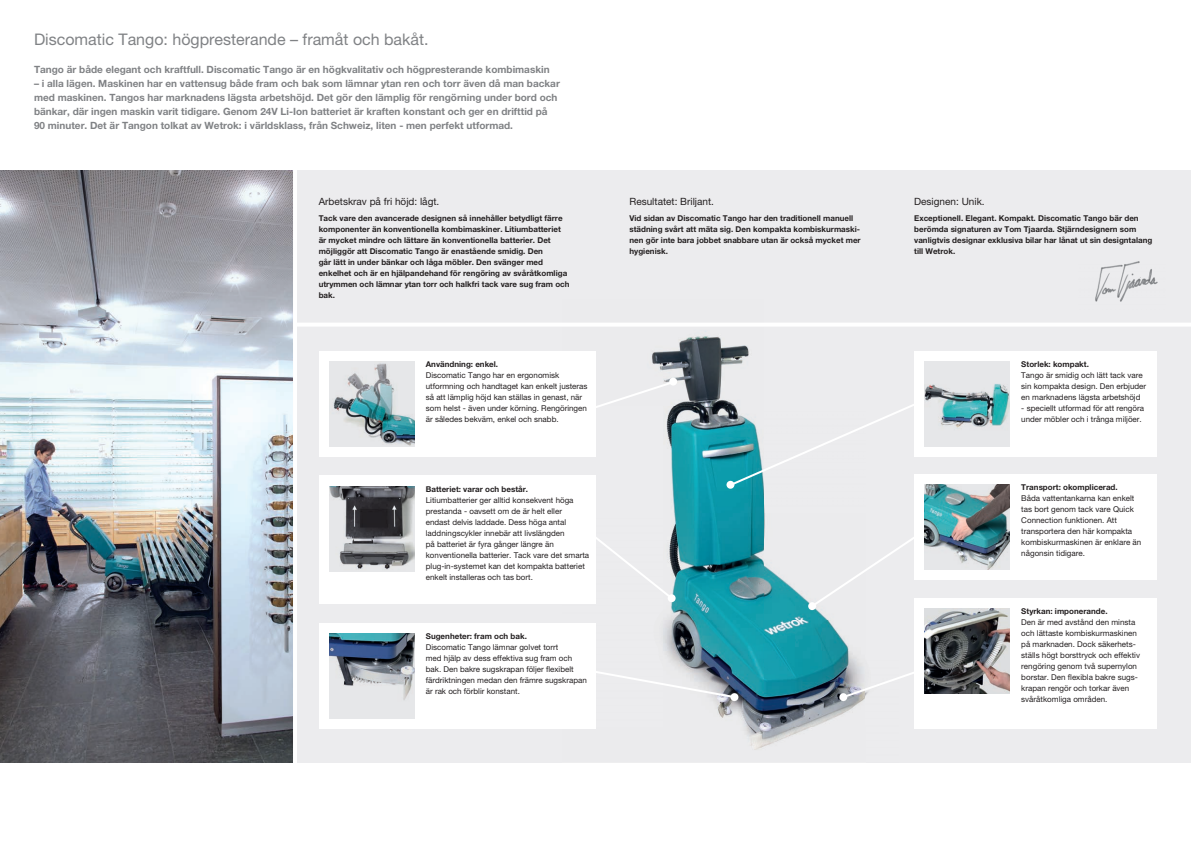
<style>
.page{position:relative;width:1191px;height:842px;background:#fff}
.page>*{position:absolute;margin:0;border:0;box-sizing:border-box;transform-origin:0 0}
.t1{font:16px "Helvetica Neue LT Pro";color:#808285}
.t2{font:700 10px/14px "Helvetica Neue LT Pro";color:#808285}
.t3{font:10px "Helvetica Neue LT Pro";color:#231f20}
.t4{font:8px/11px "Helvetica Neue LT Pro";color:#231f20}
.t5{font:700 8px/11px "Helvetica Neue LT Pro";color:#231f20}
</style>
<div class="page">
<div style="left:293px;top:170px;width:898px;height:593px;background:#ececee"></div>
<img style="left:562px;top:331px;width:301px;height:419px">
<img style="left:0;top:170px;width:293px;height:593px">
<svg style="left:728px;top:401px;width:186px;height:86px"></svg>
<hr style="left:293px;top:166px;width:4px;height:602px;background:#fff">
<hr style="left:294px;top:323px;width:897px;height:4px;background:#fff">
<svg style="left:840px;top:669px;width:74px;height:31px"></svg>
<div style="left:669px;top:378px;width:8px;height:8px;background:#fff;border-radius:50%"></div>
<div style="left:726px;top:481px;width:8px;height:8px;background:#fff;border-radius:50%"></div>
<div style="left:839px;top:693px;width:8px;height:8px;background:#fff;border-radius:50%"></div>
<div style="left:730px;top:693px;width:8px;height:8px;background:#fff;border-radius:50%"></div>
<div style="left:667px;top:594px;width:8px;height:8px;background:#fff;border-radius:50%"></div>
<svg style="left:809px;top:532px;width:105px;height:77px"></svg>
<svg style="left:595px;top:668px;width:141px;height:31px"></svg>
<svg style="left:595px;top:528px;width:79px;height:73px"></svg>
<svg style="left:595px;top:380px;width:80px;height:32px"></svg>
<div style="left:914px;top:598px;width:243px;height:131px;background:#fff"></div>
<div style="left:319px;top:351px;width:276px;height:106px;background:#fff"></div>
<div style="left:319px;top:476px;width:276px;height:128px;background:#fff"></div>
<div style="left:914px;top:351px;width:243px;height:106px;background:#fff"></div>
<div style="left:319px;top:623px;width:276px;height:106px;background:#fff"></div>
<div style="left:914px;top:474px;width:243px;height:106px;background:#fff"></div>
<img style="left:924px;top:608px;width:85px;height:85px">
<img style="left:329px;top:362px;width:85px;height:85px">
<img style="left:329px;top:486px;width:85px;height:85px">
<img style="left:924px;top:362px;width:85px;height:85px">
<img style="left:329px;top:633px;width:85px;height:85px">
<img style="left:924px;top:485px;width:85px;height:85px">
<img style="left:1095px;top:261px;width:63px;height:41px">
<h1 class="t1" style="left:34px;top:30px;width:396px">Discomatic Tango: högpresterande – framåt och bakåt.</h1>
<p class="t2" style="left:34px;top:63px;width:517px">Tango är både elegant och kraftfull. Discomatic Tango är en högkvalitativ och högpresterande kombimaskin</p>
<p class="t2" style="left:34px;top:77px;width:527px">– i alla lägen. Maskinen har en vattensug både fram och bak som lämnar ytan ren och torr även då man backar med maskinen. Tangos har marknadens lägsta arbetshöjd. Det gör den lämplig för rengörning under bord och bänkar, där ingen maskin varit tidigare. Genom 24V Li-Ion batteriet är kraften konstant och ger en drifttid på 90 minuter. Det är Tangon tolkat av Wetrok: i världsklass, från Schweiz, liten - men perfekt utformad.</p>
<p class="t3" style="left:319px;top:195px;width:122px">Arbetskrav på fri höjd: lågt.</p>
<p class="t5" style="left:319px;top:212px;width:252px">Tack vare den avancerade designen så innehåller betydligt färre komponenter än konventionella kombimaskiner. Litiumbatteriet är mycket mindre och lättare än konventionella batterier. Det möjliggör att Discomatic Tango är enastående smidig. Den<br>går lätt in under bänkar och låga möbler. Den svänger med enkelhet och är en hjälpandehand för rengöring av svåråtkomliga utrymmen och lämnar ytan torr och halkfri tack vare sug fram och bak.</p>
<p class="t5" style="left:426px;top:359px;width:74px">Användning: enkel.</p>
<p class="t4" style="left:426px;top:370px;width:163px">Discomatic Tango har en ergonomisk utformning och handtaget kan enkelt justeras så att lämplig höjd kan ställas in genast, när som helst - även under körning. Rengöringen är således bekväm, enkel och snabb.</p>
<p class="t5" style="left:426px;top:483px;width:104px">Batteriet: varar och består.</p>
<p class="t4" style="left:426px;top:494px;width:165px">Litiumbatterier ger alltid konsekvent höga prestanda - oavsett om de är helt eller<br>endast delvis laddade. Dess höga antal laddningscykler innebär att livslängden<br>på batteriet är fyra gånger längre än konventionella batterier. Tack vare det smarta plug-in-systemet kan det kompakta batteriet enkelt installeras och tas bort.</p>
<p class="t5" style="left:426px;top:630px;width:103px">Sugenheter: fram och bak.</p>
<p class="t4" style="left:426px;top:641px;width:162px">Discomatic Tango lämnar golvet torrt<br>med hjälp av dess effektiva sug fram och bak. Den bakre sugskrapan följer flexibelt färdriktningen medan den främre sugskrapan är rak och förblir konstant.</p>
<p class="t3" style="left:629px;top:195px;width:86px">Resultatet: Briljant.</p>
<p class="t5" style="left:629px;top:212px;width:233px">Vid sidan av Discomatic Tango har den traditionell manuell städning svårt att mäta sig. Den kompakta kombiskurmaski&shy;nen gör inte bara jobbet snabbare utan är också mycket mer hygienisk.</p>
<p class="t3" style="left:914px;top:195px;width:72px">Designen: Unik.</p>
<p class="t5" style="left:914px;top:212px;width:240px">Exceptionell. Elegant. Kompakt. Discomatic Tango bär den berömda signaturen av Tom Tjaarda. Stjärndesignern som vanligtvis designar exklusiva bilar har lånat ut sin designtalang till Wetrok.</p>
<p class="t5" style="left:1021px;top:359px;width:69px">Storlek: kompakt.</p>
<p class="t4" style="left:1021px;top:370px;width:126px">Tango är smidig och lätt tack vare sin kompakta design. Den erbjuder en marknadens lägsta arbetshöjd</p>
<p class="t4" style="left:1021px;top:403px;width:124px">- speciellt utformad för att rengöra under möbler och i trånga miljöer.</p>
<p class="t5" style="left:1021px;top:482px;width:98px">Transport: okomplicerad.</p>
<p class="t4" style="left:1021px;top:493px;width:121px">Båda vattentankarna kan enkelt tas bort genom tack vare Quick<br>Connection funktionen. Att transportera den här kompakta kombiskurmaskinen är enklare än någonsin tidigare.</p>
<p class="t5" style="left:1021px;top:606px;width:88px">Styrkan: imponerande.</p>
<p class="t4" style="left:1021px;top:617px;width:120px">Den är med avstånd den minsta och lättaste kombiskurmaskinen på marknaden. Dock säkerhets&shy;ställs högt borsttryck och effektiv rengöring genom två supernylon borstar. Den flexibla bakre sugs&shy;krapan rengör och torkar även svåråtkomliga områden.</p>
</div>
